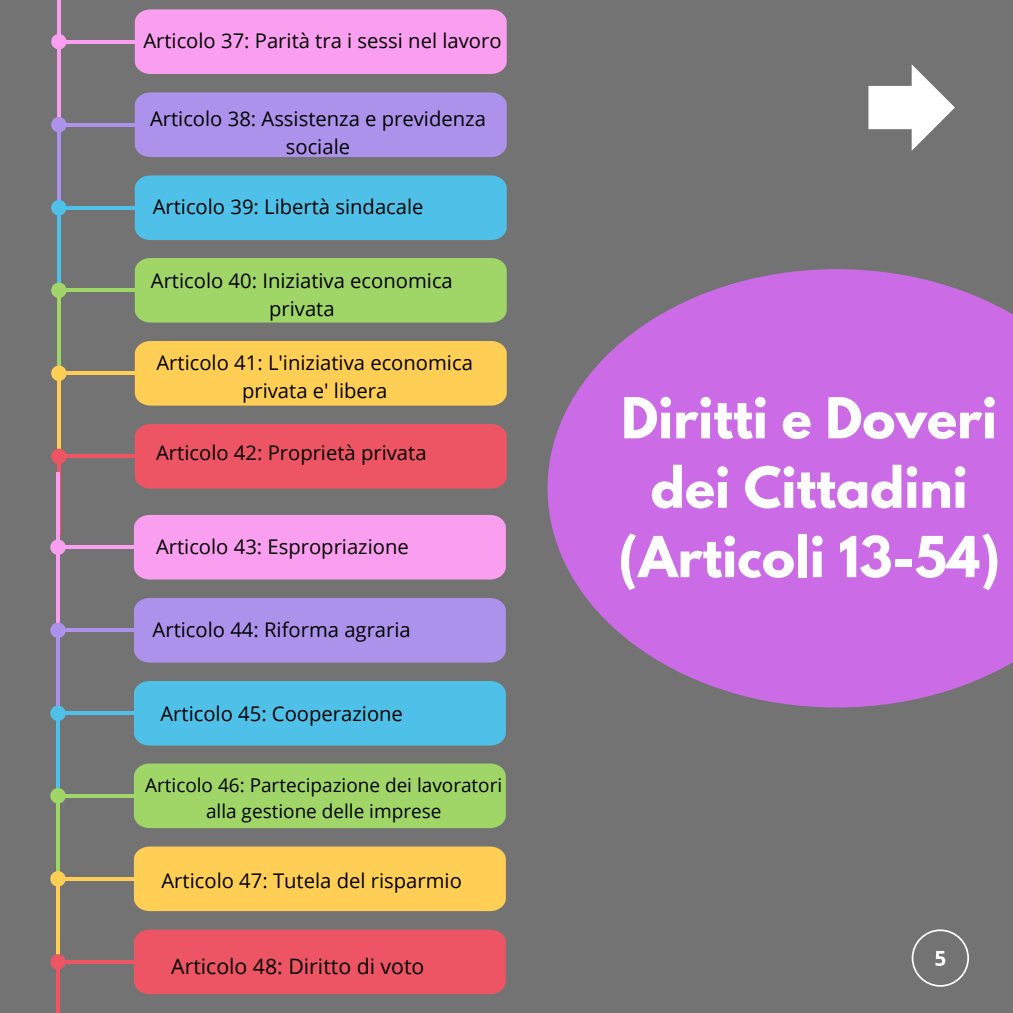
<style>
.page{position:relative;width:1013px;height:1013px;background:#fff}
.page>*{position:absolute;margin:0;border:0;box-sizing:border-box;transform-origin:0 0}
.t1{font:700 50px/69.4px "League Spartan";color:#fefefe;text-align:center}
.t2{font:21.25px "Open Sans";color:#000}
.t3{font:20.25px/27.9px "Open Sans";color:#000;text-align:center}
.t4{font:19px/26.2px "Open Sans";color:#000;text-align:center}
</style>
<div class="page">
<div style="left:0;top:0;width:1012px;height:1012px;background:#737373"></div>
<svg style="left:868px;top:64px;width:86px;height:87px"></svg>
<hr style="left:57px;top:42px;width:4px;height:87px;background:#fa9eef">
<hr style="left:65px;top:40px;width:79px;height:3px;background:#fa9eef">
<hr style="left:57px;top:211px;width:4px;height:79px;background:#4fc1e8">
<svg style="left:51px;top:117px;width:16px;height:15px"></svg>
<hr style="left:57px;top:129px;width:4px;height:79px;background:#ac92eb">
<svg style="left:51px;top:200px;width:16px;height:15px"></svg>
<svg style="left:51px;top:282px;width:16px;height:16px"></svg>
<hr style="left:57px;top:294px;width:4px;height:79px;background:#a0d568">
<hr style="left:57px;top:377px;width:4px;height:79px;background:#ffce54">
<svg style="left:51px;top:365px;width:16px;height:16px"></svg>
<hr style="left:65px;top:123px;width:79px;height:3px;background:#ac92eb">
<hr style="left:65px;top:206px;width:79px;height:3px;background:#4fc1e8">
<hr style="left:65px;top:289px;width:79px;height:3px;background:#a0d568">
<hr style="left:65px;top:371px;width:79px;height:4px;background:#ffce54">
<div style="left:135px;top:92px;width:371px;height:65px;background:#ac92eb"></div>
<div style="left:135px;top:175px;width:371px;height:65px;background:#4fc1e8"></div>
<div style="left:135px;top:258px;width:371px;height:64px;background:#a0d568"></div>
<div style="left:135px;top:341px;width:371px;height:64px;background:#ffce54"></div>
<svg style="left:51px;top:448px;width:16px;height:16px"></svg>
<hr style="left:65px;top:454px;width:79px;height:4px;background:#ed5564">
<div style="left:135px;top:424px;width:371px;height:64px;background:#ed5564"></div>
<hr style="left:57px;top:456px;width:4px;height:79px;background:#ed5564">
<svg style="left:51px;top:34px;width:16px;height:15px"></svg>
<div style="left:135px;top:9px;width:371px;height:65px;background:#fa9eef"></div>
<hr style="left:57px;top:0;width:4px;height:46px;background:#fa9eef">
<hr style="left:56px;top:547px;width:4px;height:87px;background:#fa9eef">
<hr style="left:64px;top:545px;width:79px;height:4px;background:#fa9eef">
<hr style="left:56px;top:717px;width:4px;height:78px;background:#4fc1e8">
<svg style="left:50px;top:622px;width:16px;height:16px"></svg>
<hr style="left:56px;top:634px;width:4px;height:79px;background:#ac92eb">
<svg style="left:50px;top:705px;width:16px;height:16px"></svg>
<svg style="left:50px;top:788px;width:16px;height:15px"></svg>
<hr style="left:56px;top:800px;width:4px;height:78px;background:#a0d568">
<hr style="left:56px;top:883px;width:4px;height:78px;background:#ffce54">
<svg style="left:50px;top:871px;width:16px;height:15px"></svg>
<hr style="left:64px;top:628px;width:79px;height:4px;background:#ac92eb">
<hr style="left:64px;top:711px;width:79px;height:3px;background:#4fc1e8">
<hr style="left:64px;top:794px;width:79px;height:3px;background:#a0d568">
<hr style="left:64px;top:877px;width:79px;height:3px;background:#ffce54">
<div style="left:134px;top:598px;width:372px;height:64px;background:#ac92eb"></div>
<div style="left:134px;top:681px;width:372px;height:64px;background:#4fc1e8"></div>
<div style="left:134px;top:763px;width:372px;height:65px;background:#a0d568"></div>
<div style="left:134px;top:846px;width:372px;height:65px;background:#ffce54"></div>
<svg style="left:50px;top:954px;width:16px;height:15px"></svg>
<hr style="left:64px;top:960px;width:79px;height:3px;background:#ed5564">
<div style="left:134px;top:929px;width:372px;height:65px;background:#ed5564"></div>
<hr style="left:56px;top:961px;width:4px;height:51px;background:#ed5564">
<svg style="left:50px;top:540px;width:16px;height:15px"></svg>
<div style="left:134px;top:515px;width:372px;height:64px;background:#fa9eef"></div>
<hr style="left:56px;top:472px;width:4px;height:79px;background:#fa9eef">
<svg style="left:547px;top:269px;width:465px;height:438px;fill:#cb6ce6"></svg>
<svg style="left:911px;top:929px;width:57px;height:57px"></svg>
<p class="t3" style="left:143px;top:26px;width:360px">Articolo 37: Parità tra i sessi nel lavoro</p>
<p class="t3" style="left:150px;top:104px;width:337px">Articolo 38: Assistenza e previdenza sociale</p>
<p class="t3" style="left:153px;top:193px;width:272px">Articolo 39: Libertà sindacale</p>
<p class="t3" style="left:151px;top:266px;width:303px">Articolo 40: Iniziativa economica privata</p>
<p class="t3" style="left:156px;top:348px;width:318px">Articolo 41: L'iniziativa economica privata e' libera</p>
<p class="t3" style="left:156px;top:438px;width:272px">Articolo 42: Proprietà privata</p>
<p class="t3" style="left:156px;top:532px;width:254px">Articolo 43: Espropriazione</p>
<p class="t3" style="left:153px;top:615px;width:260px">Articolo 44: Riforma agraria</p>
<p class="t3" style="left:160px;top:699px;width:244px">Articolo 45: Cooperazione</p>
<p class="t4" style="left:145px;top:771px;width:358px">Articolo 46: Partecipazione dei lavoratori alla gestione delle imprese</p>
<p class="t3" style="left:161px;top:865px;width:302px">Articolo 47: Tutela del risparmio</p>
<p class="t2" style="left:171px;top:950px;width:255px">Articolo 48: Diritto di voto</p>
<h1 class="t1" style="left:618px;top:390px;width:383px">Diritti e Doveri dei Cittadini (Articoli 13-54)</h1>
</div>
